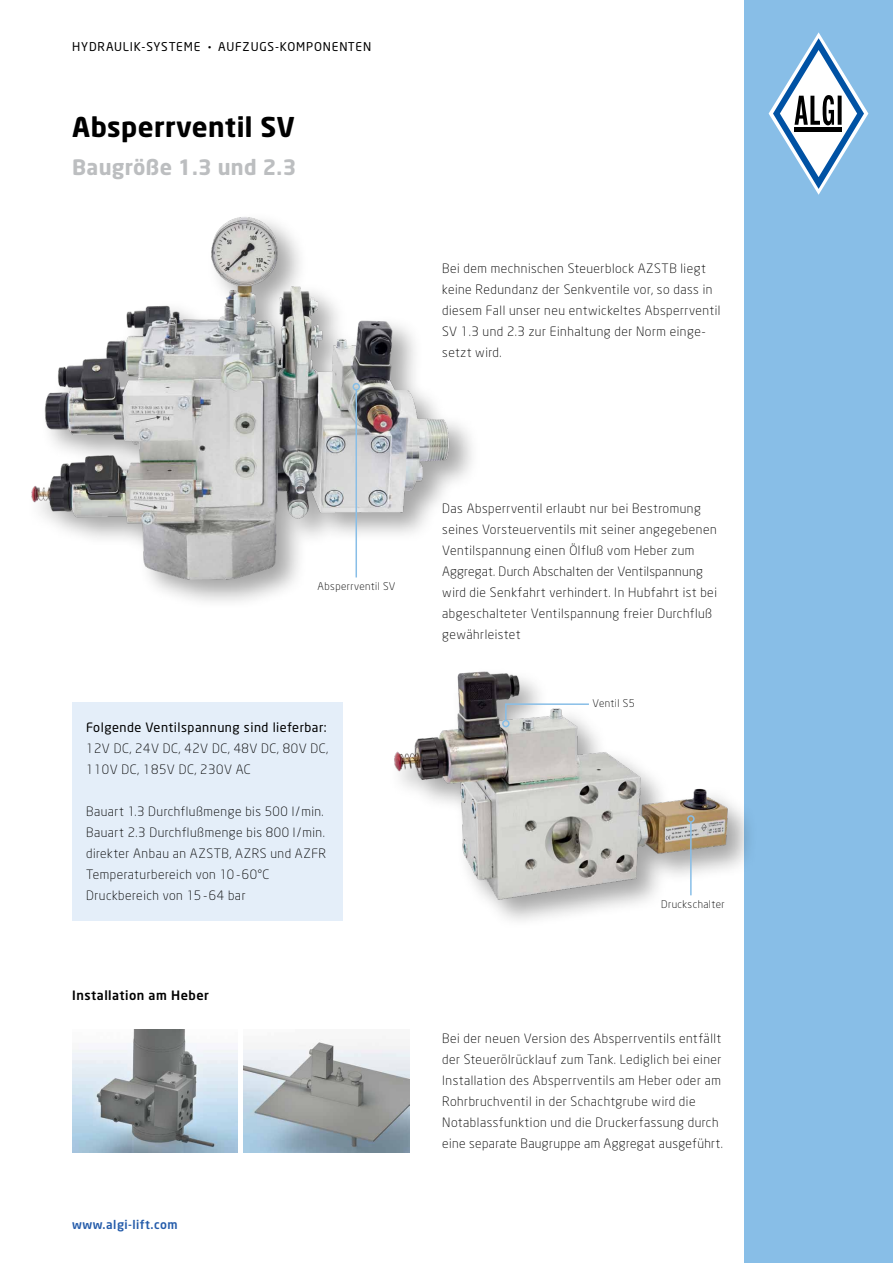
<style>
.page{position:relative;width:893px;height:1263px;background:#fff}
.page>*{position:absolute;margin:0;border:0;box-sizing:border-box;transform-origin:0 0}
.t1{font:700 27px "Neo Sans";letter-spacing:.015em;color:#000}
.t2{font:700 21px "Neo Sans";letter-spacing:.015em;color:#bcbec0}
.t3{font:300 12.75px/21px "Neo Sans";letter-spacing:.04em;color:#000}
.t4{font:12.75px "Neo Sans";letter-spacing:.04em;color:#000}
.t5{font:500 12.75px "Neo Sans";letter-spacing:.04em;color:#000}
.t6{font:12px "Neo Sans";letter-spacing:.07em;color:#000}
.t7{font:500 12px "Neo Sans";letter-spacing:.04em;color:#255caa}
.t8{font:300 10.5px "Neo Sans";letter-spacing:.04em;color:#000}
.s1{font-size:7.5px}
</style>
<div class="page">
<div style="left:744px;top:0;width:149px;height:1263px;background:#88bee7"></div>
<svg style="left:769px;top:32px;width:99px;height:163px"></svg>
<div style="left:27px;top:212px;width:453px;height:399px;background:#000;opacity:.35"></div>
<img style="left:27px;top:212px;width:451px;height:373px">
<div style="left:72px;top:702px;width:271px;height:219px;background:#e4eef9"></div>
<div style="left:389px;top:666px;width:369px;height:263px;background:#000;opacity:.35"></div>
<img style="left:389px;top:666px;width:343px;height:239px">
<svg style="left:504px;top:703px;width:86px;height:19px"></svg>
<div style="left:502px;top:720px;width:8px;height:7px;border:2px solid #88bee7;border-radius:50%"></div>
<hr style="left:690px;top:822px;width:2px;height:73px;background:#88bee7">
<div style="left:687px;top:815px;width:8px;height:8px;border:2px solid #88bee7;border-radius:50%"></div>
<hr style="left:355px;top:390px;width:2px;height:187px;background:#88bee7">
<div style="left:352px;top:383px;width:8px;height:7px;border:2px solid #88bee7;border-radius:50%"></div>
<img style="left:72px;top:1029px;width:166px;height:123px">
<img style="left:244px;top:1039px;width:165px;height:113px">
<p class="t6" style="left:72px;top:39px;width:300px">HYDRAULIK-SYSTEME <span class="s1">•</span> AUFZUGS-KOMPONENTEN</p>
<h1 class="t1" style="left:72px;top:110px;width:224px">Absperrventil SV</h1>
<h2 class="t2" style="left:72px;top:153px;width:225px">Baugröße 1.3 und 2.3</h2>
<p class="t3" style="left:442px;top:257px;width:280px">Bei dem mechnischen Steuerblock AZSTB liegt keine Redundanz der Senkventile vor, so dass in diesem Fall unser neu entwickeltes Absperrventil SV 1.3 und 2.3 zur Einhaltung der Norm einge&shy;setzt wird.</p>
<p class="t8" style="left:318px;top:580px;width:79px">Absperrventil SV</p>
<p class="t4" style="left:86px;top:720px;width:242px">Folgende Ventilspannung sind lieferbar:</p>
<p class="t3" style="left:86px;top:738px;width:244px">12V DC, 24V DC, 42V DC, 48V DC, 80V DC,<br>110V DC, 185V DC, 230V AC</p>
<p class="t3" style="left:86px;top:801px;width:242px">Bauart 1.3 Durchflußmenge bis 500 l/min.<br>Bauart 2.3 Durchflußmenge bis 800 l/min. direkter Anbau an AZSTB, AZRS und AZFR Temperaturbereich von 10 - 60°C Druckbereich von 15 - 64 bar</p>
<p class="t5" style="left:72px;top:987px;width:138px">Installation am Heber</p>
<p class="t7" style="left:72px;top:1217px;width:107px">www.algi-lift.com</p>
<p class="t3" style="left:442px;top:498px;width:276px">Das Absperrventil erlaubt nur bei Bestromung seines Vorsteuerventils mit seiner angegebenen Ventilspannung einen Ölfluß vom Heber zum Aggregat. Durch Abschalten der Ventilspannung wird die Senkfahrt verhindert. In Hubfahrt ist bei abgeschalteter Ventilspannung freier Durchfluß gewährleistet</p>
<p class="t8" style="left:593px;top:697px;width:44px">Ventil S5</p>
<p class="t8" style="left:661px;top:898px;width:65px">Druckschalter</p>
<p class="t3" style="left:442px;top:1028px;width:282px">Bei der neuen Version des Absperrventils entfällt der Steuerölrücklauf zum Tank. Lediglich bei einer Installation des Absperrventils am Heber oder am Rohrbruchventil in der Schachtgrube wird die Notablassfunktion und die Druckerfassung durch eine separate Baugruppe am Aggregat ausgeführt.</p>
</div>
